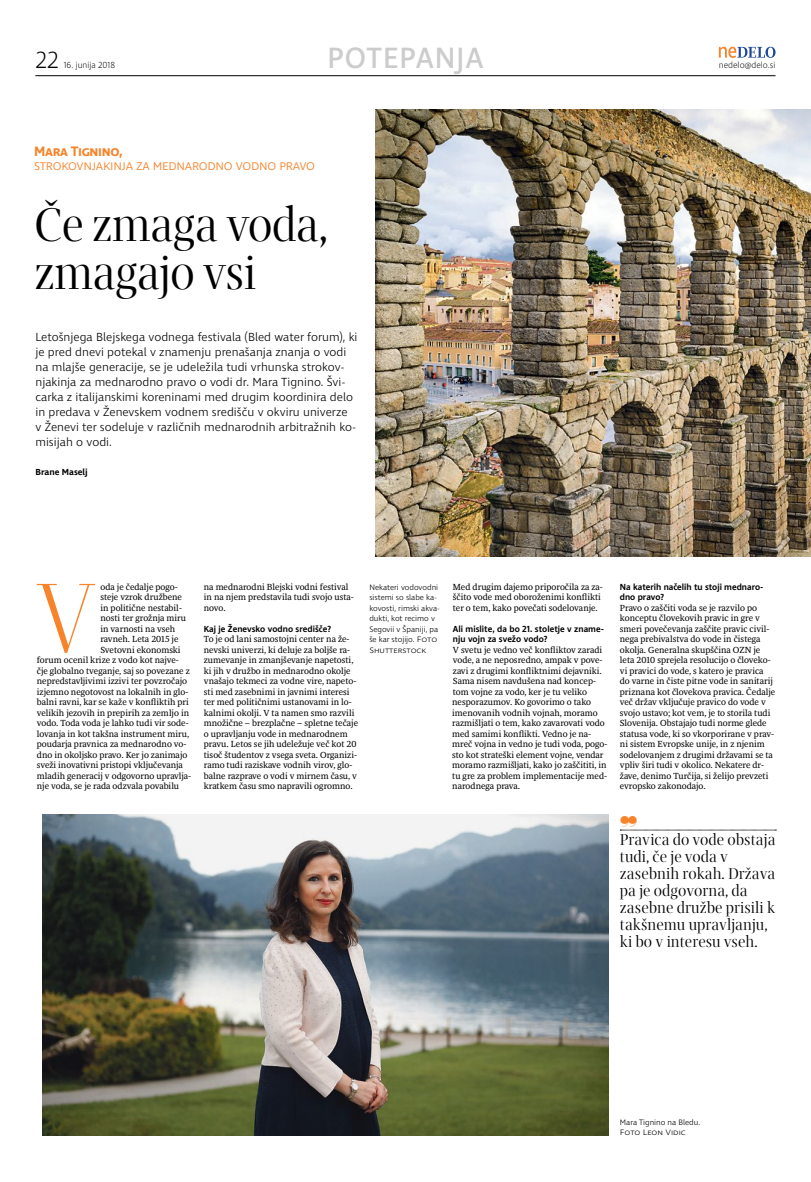
<style>
.page{position:relative;width:811px;height:1182px;background:#fff}
.page>*{position:absolute;margin:0;border:0;box-sizing:border-box;transform-origin:0 0}
.t1{font:100 101.9px "Delo Big";color:#f7832a}
.t2{font:300 48px/48px "Delo Big";letter-spacing:-.02em;color:#000}
.t3{font:600 30px "Delo S";letter-spacing:.03em;color:#ccc}
.t4{font:300 24px "Delo S";color:#000}
.t5{font:300 16px/17px "Delo Big";color:#000}
.t6{font:100 16px "Ingra";color:#f7832a}
.t7{font:300 14px "Ingra";letter-spacing:-.02em;color:#f7832a}
.t8{font:600 14px "Ingra";letter-spacing:-.02em;color:#f7832a}
.t9{font:300 12px/15px "Ingra";letter-spacing:.005em;color:#000}
.t10{font:9px/10.5px "Delo T";letter-spacing:.005em;color:#000}
.t11{font:700 9px/10.5px "Delo S";letter-spacing:.005em;color:#000}
.t12{font:300 9px "Delo S";color:#000}
.t13{font:600 9px "Ingra";color:#000}
.t14{font:300 8px/10.5px "Ingra";color:#000}
.t15{font:300 8px "Ingra Wd";color:#000}
.s1{font-family:"Ingra Wd"}
</style>
<div class="page">
<hr style="left:35px;top:75px;width:740px;height:1px;background:#000">
<svg style="left:719px;top:47px;width:56px;height:11px"></svg>
<svg style="left:620px;top:830px;width:156px;height:1px"></svg>
<img style="left:42px;top:814px;width:566px;height:321px">
<img style="left:375px;top:110px;width:436px;height:447px">
<h3 class="t4" style="left:35px;top:46px;width:25px">22</h3>
<p class="t12" style="left:64px;top:60px;width:53px">16. junija 2018</p>
<h3 class="t3" style="left:327px;top:40px;width:158px">POTEPANJA</h3>
<h3 class="t8" style="left:34px;top:142px;width:90px">Mara Tignino,</h3>
<h3 class="t7" style="left:34px;top:156px;width:282px">strokovnjakinja za mednarodno vodno pravo</h3>
<h2 class="t2" style="left:34px;top:201px;width:295px">Če zmaga voda, zmagajo vsi</h2>
<p class="t9" style="left:35px;top:330px;width:323px">Letošnjega Blejskega vodnega festivala (Bled water forum), ki je pred dnevi potekal v znamenju prenašanja znanja o vodi na mlajše generacije, se je udeležila tudi vrhunska strokov&shy;njakinja za mednarodno pravo o vodi dr. Mara Tignino. Švi&shy;carka z italijanskimi koreninami med drugim koordinira delo in predava v Ženevskem vodnem središču v okviru univerze<br>v Ženevi ter sodeluje v različnih mednarodnih arbitražnih ko&shy;misijah o vodi.</p>
<p class="t13" style="left:35px;top:466px;width:54px">Brane Maselj</p>
<p class="t12" style="left:719px;top:60px;width:58px">nedelo@delo.si</p>
<h1 class="t1" style="left:35px;top:565px;width:64px">V</h1>
<p class="t10" style="left:100px;top:582px;width:79px">oda je čedalje pogo-</p>
<p class="t10" style="left:100px;top:593px;width:83px">steje vzrok družbene</p>
<p class="t10" style="left:100px;top:603px;width:83px">in politične nestabil-</p>
<p class="t10" style="left:100px;top:614px;width:87px">nosti ter grožnja miru</p>
<p class="t10" style="left:100px;top:624px;width:76px">in varnosti na vseh</p>
<p class="t10" style="left:100px;top:635px;width:79px">ravneh. Leta 2015 je</p>
<p class="t10" style="left:100px;top:645px;width:82px">Svetovni ekonomski</p>
<p class="t10" style="left:37px;top:656px;width:144px">forum ocenil krize z vodo kot najve-</p>
<p class="t10" style="left:37px;top:666px;width:154px">čje globalno tveganje, saj so povezane z</p>
<p class="t10" style="left:37px;top:677px;width:152px">nepredstavljivimi izzivi ter povzročajo</p>
<p class="t10" style="left:37px;top:687px;width:153px">izjemno negotovost na lokalnih in glo-</p>
<p class="t10" style="left:37px;top:698px;width:153px">balni ravni, kar se kaže v konfliktih pri</p>
<p class="t10" style="left:37px;top:708px;width:154px">velikih jezovih in prepirih za zemljo in</p>
<p class="t10" style="left:37px;top:719px;width:153px">vodo. Toda voda je lahko tudi vir sode-</p>
<p class="t10" style="left:37px;top:729px;width:154px">lovanja in kot takšna instrument miru,</p>
<p class="t10" style="left:37px;top:740px;width:151px">poudarja pravnica za mednarodno vo-</p>
<p class="t10" style="left:37px;top:750px;width:152px">dno in okoljsko pravo. Ker jo zanimajo</p>
<p class="t10" style="left:37px;top:760px;width:148px">sveži inovativni pristopi vključevanja</p>
<p class="t10" style="left:37px;top:771px;width:156px">mladih generacij v odgovorno upravlja-</p>
<p class="t10" style="left:37px;top:781px;width:144px">nje voda, se je rada odzvala povabilu</p>
<p class="t10" style="left:204px;top:582px;width:151px">na mednarodni Blejski vodni festival in na njem predstavila tudi svojo usta&shy;novo.</p>
<p class="t11" style="left:204px;top:624px;width:129px">Kaj je Ženevsko vodno središče?</p>
<p class="t10" style="left:204px;top:635px;width:156px">To je od lani samostojni center na že&shy;nevski univerzi, ki deluje za boljše ra&shy;zumevanje in zmanjševanje napetosti, ki jih v družbo in mednarodno okolje vnašajo tekmeci za vodne vire, napeto&shy;sti med zasebnimi in javnimi interesi ter med političnimi ustanovami in lo&shy;kalnimi okolji. V ta namen smo razvili množične – brezplačne – spletne tečaje o upravljanju vode in mednarodnem pravu. Letos se jih udeležuje več kot 20 tisoč študentov z vsega sveta. Organizi&shy;ramo tudi raziskave vodnih virov, glo&shy;balne razprave o vodi v mirnem času, v kratkem času smo napravili ogromno.</p>
<p class="t14" style="left:369px;top:582px;width:72px">Nekateri vodovodni sistemi so slabe ka&shy;kovosti, rimski akva&shy;dukti, kot recimo v<br>Segovii v Španiji, pa še kar stojijo. <span class="s1">Foto</span></p>
<p class="t15" style="left:369px;top:645px;width:58px">Shutterstock</p>
<p class="t10" style="left:453px;top:582px;width:151px">Med drugim dajemo priporočila za za&shy;ščito vode med oboroženimi konflikti ter o tem, kako povečati sodelovanje.</p>
<p class="t11" style="left:453px;top:624px;width:153px">Ali mislite, da bo 21. stoletje v zname&shy;nju vojn za svežo vodo?</p>
<p class="t10" style="left:452px;top:645px;width:157px">V svetu je vedno več konfliktov zaradi vode, a ne neposredno, ampak v pove&shy;zavi z drugimi konfliktnimi dejavniki.<br>Sama nisem navdušena nad koncep&shy;tom vojne za vodo, ker je tu veliko nesporazumov. Ko govorimo o tako imenovanih vodnih vojnah, moramo razmišljati o tem, kako zavarovati vodo med samimi konflikti. Vedno je na&shy;mreč vojna in vedno je tudi voda, pogo&shy;sto kot strateški element vojne, vendar moramo razmišljati, kako jo zaščititi, in tu gre za problem implementacije med&shy;narodnega prava.</p>
<p class="t11" style="left:620px;top:582px;width:145px">Na katerih načelih tu stoji mednaro&shy;dno pravo?</p>
<p class="t10" style="left:620px;top:603px;width:157px">Pravo o zaščiti voda se je razvilo po konceptu človekovih pravic in gre v smeri povečevanja zaščite pravic civil&shy;nega prebivalstva do vode in čistega okolja. Generalna skupščina OZN je leta 2010 sprejela resolucijo o človeko&shy;vi pravici do vode, s katero je pravica do varne in čiste pitne vode in sanitarij priznana kot človekova pravica. Čedalje več držav vključuje pravico do vode v svojo ustavo; kot vem, je to storila tudi Slovenija. Obstajajo tudi norme glede statusa vode, ki so vkorporirane v prav&shy;ni sistem Evropske unije, in z njenim sodelovanjem z drugimi državami se ta vpliv širi tudi v okolico. Nekatere dr&shy;žave, denimo Turčija, si želijo prevzeti evropsko zakonodajo.</p>
<h3 class="t6" style="left:620px;top:811px;width:19px">❞</h3>
<h3 class="t5" style="left:620px;top:831px;width:157px">Pravica do vode obstaja tudi, če je voda v zasebnih rokah. Država pa je odgovorna, da zasebne družbe prisili k takšnemu upravljanju, ki bo v interesu vseh.</h3>
<p class="t14" style="left:620px;top:1117px;width:82px">Mara Tignino na Bledu.</p>
<p class="t15" style="left:620px;top:1128px;width:67px">Foto Leon Vidic</p>
</div>
